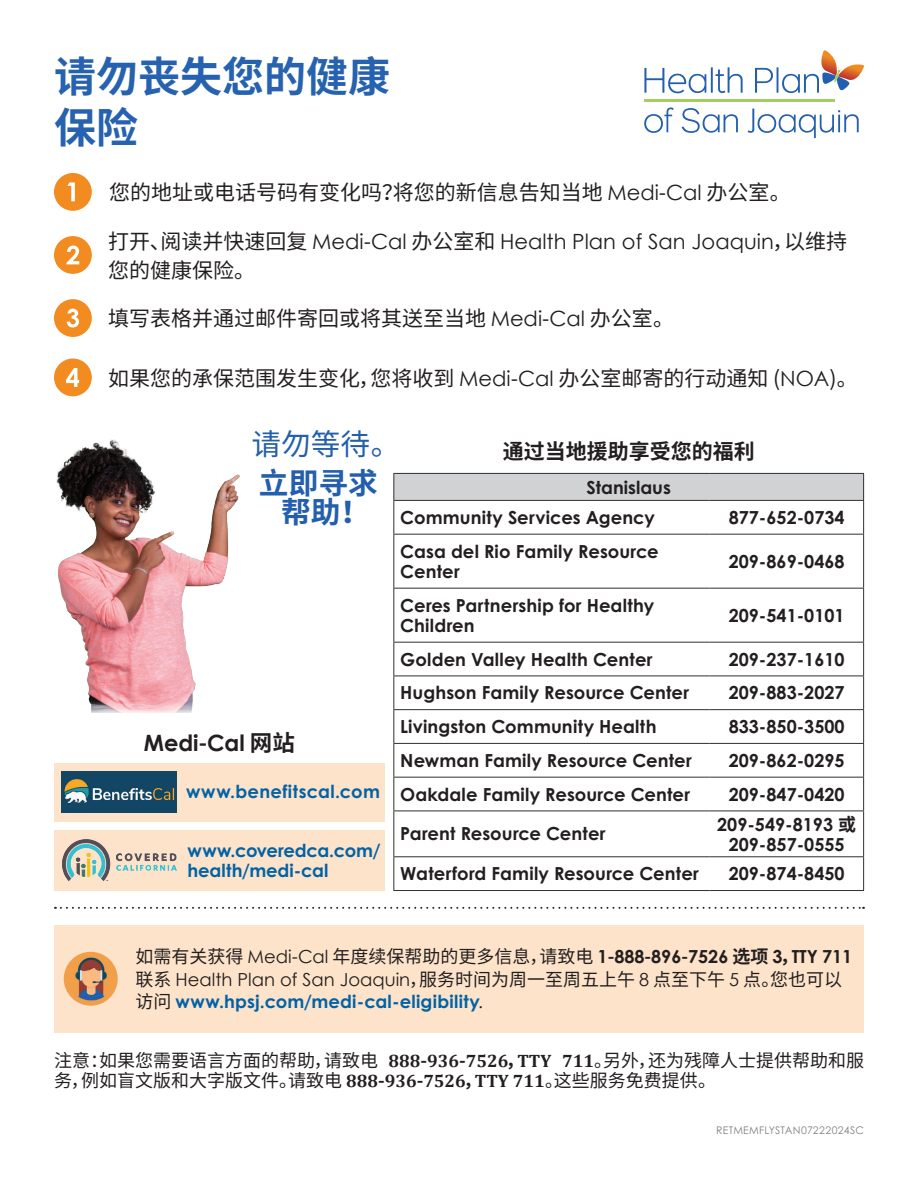
<style>
.page{position:relative;width:918px;height:1188px;background:#fff}
.page>*{position:absolute;margin:0;border:0;box-sizing:border-box;transform-origin:0 0}
.t1{font:700 42px/50.4px "Noto Sans CJ Ksc";color:#2662af}
.t2{font:700 29.7px/28.5px "Noto Sans CJ Ksc";color:#235fad;text-align:center}
.t3{font:29.7px "Noto Sans CJ Ksc";color:#235fad}
.t4{font:700 22.5px "Century Gothic";color:#231f20}
.t5{font:21px "Noto Sans CJ Ksc";color:#231f20}
.t6{font:21px "Century Gothic";color:#231f20}
.t7{font:700 21px "Noto Sans CJ Ksc";color:#231f20}
.t8{font:700 18px/19.5px "Century Gothic Pro";color:#231f20}
.t9{font:18px/22.5px "Noto Sans CJ Ksc";color:#231f20}
.t10{font:700 18px/19.5px "Century Gothic Pro";letter-spacing:.01em;color:#0162a6}
.t11{font:10.5px "Century Gothic Pro";letter-spacing:.025em;color:#808285}
.s1{font-family:"Century Gothic"}
.s2{font-family:"Noto Sans CJ Ksc"}
.s3{font-family:"Century Gothic";font-weight:700}
.s4{font-weight:700}
.s5{font-family:"Noto Sans CJ Ksc";font-weight:400;color:#231f20}
.s6{font-weight:400;color:#231f20}
.s7{font-family:"Cambria";font-weight:700}
</style>
<div class="page">
<img style="left:56px;top:439px;width:184px;height:273px">
<svg style="left:55px;top:907px;width:809px;height:2px"></svg>
<svg style="left:644px;top:67px;width:99px;height:26px"></svg>
<svg style="left:644px;top:107px;width:30px;height:26px"></svg>
<svg style="left:682px;top:108px;width:56px;height:25px"></svg>
<svg style="left:748px;top:109px;width:111px;height:29px"></svg>
<svg style="left:755px;top:50px;width:109px;height:43px"></svg>
<hr style="left:644px;top:99px;width:190px;height:3px;background:#a2cf60">
<div style="left:394px;top:473px;width:470px;height:27px;background:#d1d2d4"></div>
<hr style="left:393px;top:473px;width:317px;height:1px;background:#312f30">
<svg style="left:393px;top:474px;width:1px;height:26px"></svg>
<hr style="left:710px;top:473px;width:154px;height:1px;background:#312f30">
<svg style="left:863px;top:474px;width:1px;height:26px"></svg>
<hr style="left:393px;top:500px;width:317px;height:1px;background:#312f30">
<hr style="left:393px;top:501px;width:1px;height:33px;background:#312f30">
<hr style="left:710px;top:500px;width:154px;height:1px;background:#312f30">
<hr style="left:863px;top:501px;width:1px;height:33px;background:#312f30">
<hr style="left:393px;top:534px;width:317px;height:1px;background:#312f30">
<hr style="left:393px;top:535px;width:1px;height:53px;background:#312f30">
<hr style="left:710px;top:534px;width:154px;height:1px;background:#312f30">
<hr style="left:863px;top:535px;width:1px;height:53px;background:#312f30">
<hr style="left:393px;top:588px;width:317px;height:1px;background:#312f30">
<hr style="left:393px;top:589px;width:1px;height:53px;background:#312f30">
<hr style="left:710px;top:588px;width:154px;height:1px;background:#312f30">
<hr style="left:863px;top:589px;width:1px;height:53px;background:#312f30">
<hr style="left:393px;top:642px;width:317px;height:1px;background:#312f30">
<hr style="left:393px;top:643px;width:1px;height:33px;background:#312f30">
<hr style="left:710px;top:642px;width:154px;height:1px;background:#312f30">
<hr style="left:863px;top:643px;width:1px;height:33px;background:#312f30">
<hr style="left:393px;top:676px;width:317px;height:1px;background:#312f30">
<hr style="left:393px;top:676px;width:1px;height:33px;background:#312f30">
<hr style="left:710px;top:676px;width:154px;height:1px;background:#312f30">
<hr style="left:863px;top:676px;width:1px;height:33px;background:#312f30">
<hr style="left:393px;top:709px;width:317px;height:1px;background:#312f30">
<hr style="left:393px;top:710px;width:1px;height:33px;background:#312f30">
<hr style="left:710px;top:709px;width:154px;height:1px;background:#312f30">
<hr style="left:863px;top:710px;width:1px;height:33px;background:#312f30">
<hr style="left:393px;top:743px;width:317px;height:1px;background:#312f30">
<hr style="left:393px;top:744px;width:1px;height:33px;background:#312f30">
<hr style="left:710px;top:743px;width:154px;height:1px;background:#312f30">
<hr style="left:863px;top:744px;width:1px;height:33px;background:#312f30">
<hr style="left:393px;top:777px;width:317px;height:1px;background:#312f30">
<hr style="left:393px;top:778px;width:1px;height:33px;background:#312f30">
<hr style="left:710px;top:777px;width:154px;height:1px;background:#312f30">
<hr style="left:863px;top:778px;width:1px;height:33px;background:#312f30">
<hr style="left:393px;top:811px;width:317px;height:1px;background:#312f30">
<hr style="left:393px;top:811px;width:1px;height:45px;background:#312f30">
<hr style="left:710px;top:811px;width:154px;height:1px;background:#312f30">
<hr style="left:863px;top:811px;width:1px;height:45px;background:#312f30">
<hr style="left:393px;top:856px;width:317px;height:1px;background:#312f30">
<hr style="left:393px;top:857px;width:1px;height:33px;background:#312f30">
<hr style="left:710px;top:856px;width:154px;height:1px;background:#312f30">
<hr style="left:863px;top:857px;width:1px;height:33px;background:#312f30">
<hr style="left:393px;top:890px;width:317px;height:1px;background:#312f30">
<hr style="left:710px;top:890px;width:154px;height:1px;background:#312f30">
<div style="left:54px;top:236px;width:38px;height:38px;background:#f28b20;border-radius:50%"></div>
<svg style="left:67px;top:246px;width:12px;height:18px"></svg>
<div style="left:54px;top:299px;width:38px;height:38px;background:#f28b20;border-radius:50%"></div>
<svg style="left:67px;top:309px;width:12px;height:19px"></svg>
<div style="left:54px;top:359px;width:38px;height:37px;background:#f28b20;border-radius:50%"></div>
<svg style="left:66px;top:368px;width:13px;height:19px"></svg>
<div style="left:54px;top:173px;width:38px;height:38px;background:#f28b20;border-radius:50%"></div>
<svg style="left:67px;top:182px;width:8px;height:19px"></svg>
<div style="left:54px;top:763px;width:331px;height:58px;background:#fde3c9"></div>
<img style="left:62px;top:772px;width:114px;height:41px">
<div style="left:54px;top:830px;width:331px;height:61px;background:#fde3c9"></div>
<img style="left:62px;top:839px;width:115px;height:42px">
<div style="left:54px;top:925px;width:810px;height:108px;background:#fde3c9"></div>
<img style="left:64px;top:952px;width:54px;height:54px;border-radius:27px">
<h1 class="t1" style="left:54px;top:53px;width:337px">请勿丧失您的健康保险</h1>
<p class="t5" style="left:109px;top:181px;width:683px">您的地址或电话号码有变化吗？将您的新信息告知当地 <span class="s1">Medi</span>-<span class="s1">Cal</span> 办公室。</p>
<p class="t6" style="left:108px;top:227px;width:741px"><span class="s2">打开、阅读并快速回复</span> Medi<span class="s2">-</span>Cal <span class="s2">办公室和</span> Health Plan of San Joaquin<span class="s2">，以维持</span></p>
<p class="t5" style="left:108px;top:258px;width:149px">您的健康保险。</p>
<p class="t5" style="left:108px;top:307px;width:568px">填写表格并通过邮件寄回或将其送至当地 <span class="s1">Medi</span>-<span class="s1">Cal</span> 办公室。</p>
<p class="t5" style="left:108px;top:366px;width:751px">如果您的承保范围发生变化，您将收到 <span class="s1">Medi</span>-<span class="s1">Cal</span> 办公室邮寄的行动通知 (<span class="s1">NOA</span>)。</p>
<h2 class="t3" style="left:252px;top:427px;width:150px">请勿等待。</h2>
<h2 class="t2" style="left:259px;top:470px;width:120px">立即寻求帮助！</h2>
<p class="t4" style="left:144px;top:725px;width:153px">Medi<span class="s2">-</span>Cal <span class="s2">网站</span></p>
<p class="t10" style="left:186px;top:782px;width:195px">www.benefitscal.com</p>
<p class="t10" style="left:188px;top:841px;width:195px">www.coveredca.com/ health/medi-cal</p>
<p class="t7" style="left:503px;top:439px;width:253px">通过当地援助享受您的福利</p>
<p class="t8" style="left:400px;top:472px;width:272px;line-height:30.5px;text-indent:186px">Stanislaus<br>Community Services Agency</p>
<p class="t8" style="left:729px;top:507px;width:117px">877-652-0734</p>
<p class="t8" style="left:400px;top:542px;width:260px">Casa del Rio Family Resource<br>Center</p>
<p class="t8" style="left:729px;top:551px;width:117px">209-869-0468</p>
<p class="t8" style="left:400px;top:596px;width:255px">Ceres Partnership for Healthy<br>Children</p>
<p class="t8" style="left:729px;top:605px;width:117px">209-541-0101</p>
<p class="t8" style="left:400px;top:649px;width:254px">Golden Valley Health Center</p>
<p class="t8" style="left:729px;top:649px;width:117px">209-237-1610</p>
<p class="t8" style="left:400px;top:683px;width:290px">Hughson Family Resource Center</p>
<p class="t8" style="left:729px;top:683px;width:117px">209-883-2027</p>
<p class="t8" style="left:400px;top:717px;width:258px">Livingston Community Health</p>
<p class="t8" style="left:729px;top:717px;width:117px">833-850-3500</p>
<p class="t8" style="left:400px;top:750px;width:293px">Newman Family Resource Center</p>
<p class="t8" style="left:729px;top:750px;width:117px">209-862-0295</p>
<p class="t8" style="left:400px;top:784px;width:291px">Oakdale Family Resource Center</p>
<p class="t8" style="left:729px;top:784px;width:117px">209-847-0420</p>
<p class="t8" style="left:400px;top:824px;width:207px">Parent Resource Center</p>
<p class="t8" style="left:717px;top:815px;width:140px;text-align:center">209-549-8193 <span class="s2">或<br></span>209-857-0555</p>
<p class="t8" style="left:400px;top:864px;width:300px">Waterford Family Resource Center</p>
<p class="t8" style="left:729px;top:864px;width:117px">209-874-8450</p>
<p class="t9" style="left:136px;top:946px;width:718px">如需有关获得 <span class="s1">Medi</span>-<span class="s1">Cal</span> 年度续保帮助的更多信息，请致电 <span class="s3">1</span><span class="s4">-</span><span class="s3">888</span><span class="s4">-</span><span class="s3">896</span><span class="s4">-</span><span class="s3">7526</span> <span class="s4">选项</span> <span class="s3">3</span><span class="s4">，</span><span class="s3">TTY 711</span>联系 <span class="s1">Health Plan of San Joaquin</span>，服务时间为周一至周五上午 <span class="s1">8</span> 点至下午 <span class="s1">5</span> 点。您也可以</p>
<p class="t10" style="left:136px;top:992px;width:349px"><span class="s5">访问</span> www.hpsj.com/medi-cal-eligibility<span class="s6">.</span></p>
<p class="t9" style="left:54px;top:1051px;width:812px;line-height:19.5px">注意：如果您需要语言方面的帮助，请致电 <span class="s7">888</span><span class="s4">-</span><span class="s7">936</span><span class="s4">-</span><span class="s7">7526</span><span class="s4">，</span><span class="s7">TTY 711</span>。另外，还为残障人士提供帮助和服务，例如盲文版和大字版文件。请致电 <span class="s7">888</span><span class="s4">-</span><span class="s7">936</span><span class="s4">-</span><span class="s7">7526</span><span class="s4">，</span><span class="s7">TTY 711</span>。这些服务免费提供。</p>
<p class="t11" style="left:716px;top:1124px;width:149px">RETMEMFLYSTAN07222024SC</p>
</div>
